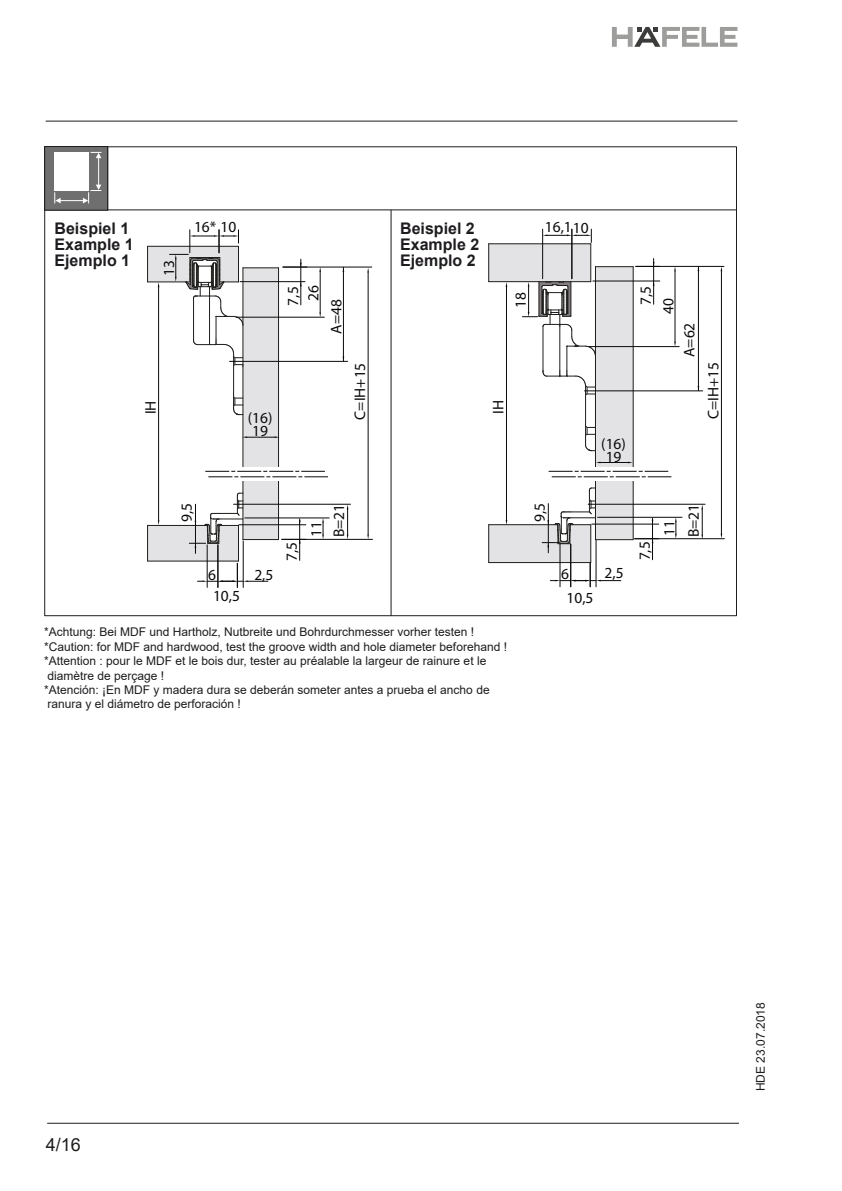
<style>
.page{position:relative;width:842px;height:1191px;background:#fff}
.page>*{position:absolute;margin:0;border:0;box-sizing:border-box;transform-origin:0 0}
.t1{font:18px "Arial";color:#1d1d1b}
.t2{font:700 16px/16px "Arial";color:#1f1c20}
.t3{font:15.4px/12.8px "Myriad Pro";color:#0b0a0b}
.t4{font:12px/14.4px "Arial";color:#1f1c20}
.t5{font:12px "Arial";color:#1d1d1b}
</style>
<div class="page">
<hr style="left:108px;top:209px;width:628px;height:1px;background:#1e1c1f">
<div style="left:44px;top:146px;width:64px;height:65px;background:#706f6f;border:1px solid #1d1d1b"></div>
<svg style="left:54px;top:152px;width:47px;height:51px"></svg>
<hr style="left:46px;top:121px;width:691px;height:1px;background:#1d1d1b">
<hr style="left:47px;top:1123px;width:692px;height:1px;background:#1d1d1b">
<svg style="left:612px;top:27px;width:125px;height:20px"></svg>
<hr style="left:391px;top:210px;width:1px;height:405px;background:#1e1c1f">
<hr style="left:147px;top:246px;width:1px;height:36px;background:#1d1d1b">
<hr style="left:147px;top:525px;width:1px;height:36px;background:#1d1d1b">
<hr style="left:283px;top:267px;width:89px;height:1px;background:#0b0a0b">
<hr style="left:282px;top:539px;width:90px;height:1px;background:#0b0a0b">
<hr style="left:245px;top:517px;width:84px;height:1px;background:#0b0a0b">
<hr style="left:234px;top:504px;width:116px;height:1px;background:#0b0a0b">
<svg style="left:347px;top:504px;width:1px;height:35px"></svg>
<hr style="left:368px;top:272px;width:1px;height:262px;background:#0b0a0b">
<hr style="left:230px;top:361px;width:118px;height:1px;background:#0b0a0b">
<hr style="left:343px;top:267px;width:1px;height:94px;background:#0b0a0b">
<svg style="left:148px;top:230px;width:180px;height:357px"></svg>
<hr style="left:488px;top:244px;width:1px;height:38px;background:#1d1d1b">
<hr style="left:488px;top:525px;width:1px;height:37px;background:#1d1d1b">
<hr style="left:636px;top:266px;width:88px;height:1px;background:#0b0a0b">
<hr style="left:589px;top:346px;width:90px;height:1px;background:#0b0a0b">
<hr style="left:635px;top:538px;width:89px;height:1px;background:#0b0a0b">
<hr style="left:598px;top:517px;width:84px;height:1px;background:#0b0a0b">
<hr style="left:721px;top:271px;width:1px;height:262px;background:#0b0a0b">
<hr style="left:588px;top:504px;width:117px;height:1px;background:#0b0a0b">
<svg style="left:701px;top:504px;width:2px;height:35px"></svg>
<svg style="left:489px;top:229px;width:188px;height:358px"></svg>
<hr style="left:584px;top:390px;width:119px;height:1px;background:#0b0a0b">
<hr style="left:698px;top:266px;width:1px;height:125px;background:#0b0a0b">
<p class="t3" style="left:194px;top:221px;width:44px">16* 10</p>
<h2 class="t2" style="left:55px;top:220px;width:81px">Beispiel 1<br>Example 1<br>Ejemplo 1</h2>
<h2 class="t2" style="left:400px;top:220px;width:81px">Beispiel 2<br>Example 2<br>Ejemplo 2</h2>
<p class="t3" style="left:162px;top:276px;width:17px;rotate:-90deg">13</p>
<p class="t3" style="left:144px;top:414px;width:15px;rotate:-90deg">IH</p>
<p class="t3" style="left:248px;top:411px;width:26px">(16)<br>19</p>
<p class="t3" style="left:282px;top:305px;width:22px;line-height:20.4px;text-align:center;rotate:-90deg">7,5<br>26</p>
<p class="t3" style="left:330px;top:333px;width:36px;rotate:-90deg">A=48</p>
<p class="t3" style="left:353px;top:419px;width:58px;rotate:-90deg">C=IH+15</p>
<p class="t3" style="left:514px;top:308px;width:17px;rotate:-90deg">18</p>
<p class="t3" style="left:492px;top:414px;width:15px;rotate:-90deg">IH</p>
<p class="t3" style="left:545px;top:221px;width:45px">16,110</p>
<p class="t3" style="left:601px;top:437px;width:26px">(16)<br>19</p>
<p class="t3" style="left:634px;top:314px;width:30px;line-height:22.4px;text-indent:9px;rotate:-90deg">7,5<br>40</p>
<p class="t3" style="left:683px;top:357px;width:36px;rotate:-90deg">A=62</p>
<p class="t3" style="left:707px;top:419px;width:58px;rotate:-90deg">C=IH+15</p>
<p class="t3" style="left:180px;top:522px;width:21px;rotate:-90deg">9,5</p>
<p class="t3" style="left:305px;top:537px;width:35px;line-height:22.8px;rotate:-90deg">11<br>B=21</p>
<p class="t3" style="left:533px;top:522px;width:21px;rotate:-90deg">9,5</p>
<p class="t3" style="left:662px;top:536px;width:17px;rotate:-90deg">11</p>
<p class="t3" style="left:687px;top:537px;width:35px;rotate:-90deg">B=21</p>
<p class="t3" style="left:285px;top:561px;width:21px;rotate:-90deg">7,5</p>
<p class="t3" style="left:638px;top:560px;width:21px;rotate:-90deg">7,5</p>
<p class="t3" style="left:208px;top:568px;width:9px">6</p>
<p class="t3" style="left:254px;top:568px;width:21px">2,5</p>
<p class="t3" style="left:561px;top:567px;width:9px">6</p>
<p class="t3" style="left:604px;top:566px;width:21px">2,5</p>
<p class="t3" style="left:213px;top:589px;width:28px">10,5</p>
<p class="t3" style="left:566px;top:591px;width:28px">10,5</p>
<p class="t4" style="left:44px;top:625px;width:464px">*Achtung: Bei MDF und Hartholz, Nutbreite und Bohrdurchmesser vorher testen ! *Caution: for MDF and hardwood, test the groove width and hole diameter beforehand ! *Attention : pour le MDF et le bois dur, tester au préalable la largeur de rainure et le diamètre de perçage !<br>*Atención: ¡En MDF y madera dura se deberán someter antes a prueba el ancho de ranura y el diámetro de perforación !</p>
<h1 class="t1" style="left:46px;top:1132px;width:37px">4/16</h1>
<p class="t5" style="left:752px;top:1091px;width:90px;rotate:-90deg">HDE 23.07.2018</p>
</div>
